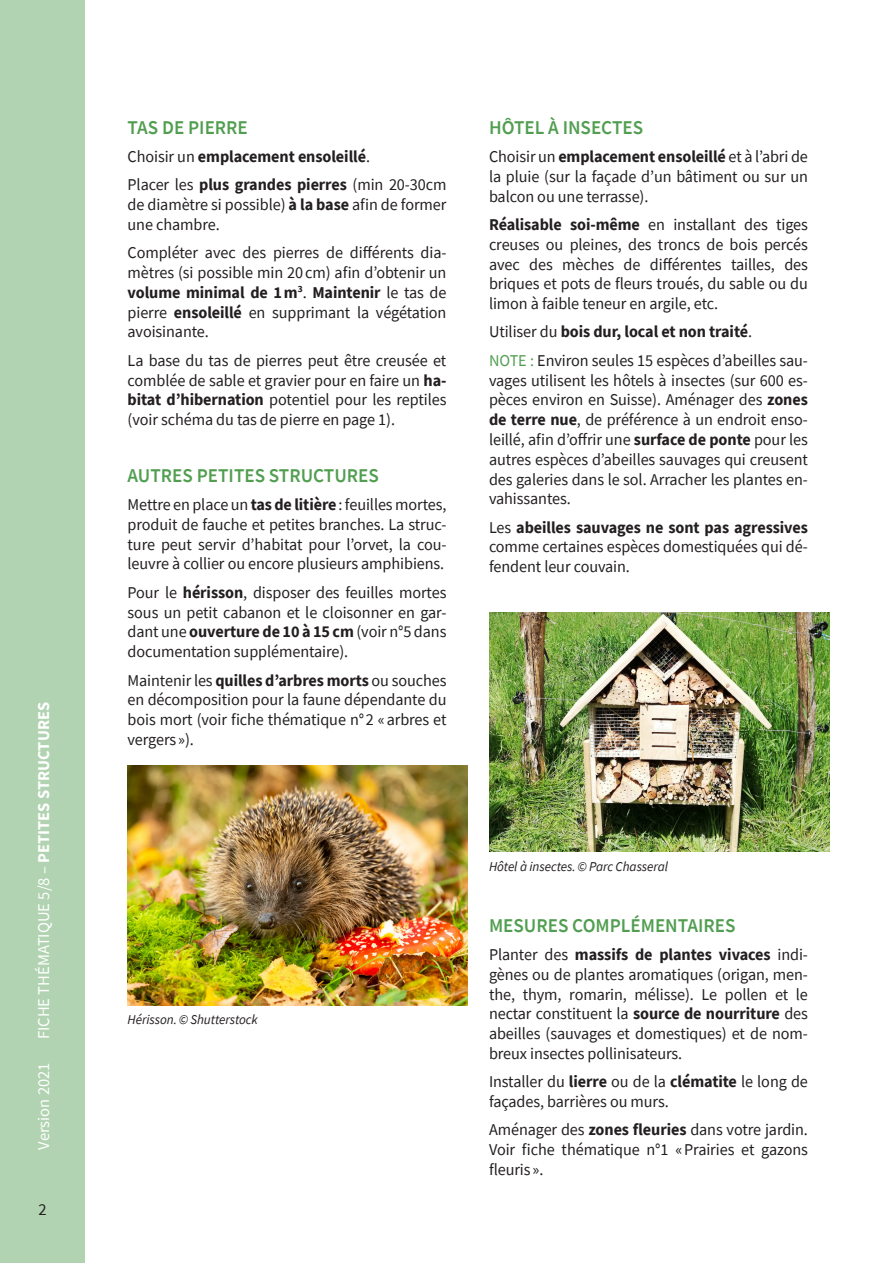
<style>
.page{position:relative;width:893px;height:1263px;background:#fff}
.page>*{position:absolute;margin:0;border:0;box-sizing:border-box;transform-origin:0 0}
.Texte_courant{font:600 19.5px "Source Sans Pro";color:#519e51}
.Texte_courant-2{font:16.5px/19.8px "Source Sans Pro";letter-spacing:-.005em;color:#231f20;text-align:justify}
.Texte_courant-3{font:700 16.5px "Source Sans Pro";letter-spacing:-.005em;color:#231f20}
.t1{font:16.5px "Source Sans Pro";color:#fff}
.Texte_courant-4{font:italic 13.5px "Source Sans Pro";letter-spacing:-.005em;color:#231f20}
.s1{font-weight:700}
.s2{font-weight:400}
.s3{color:#519e51}
</style>
<div class="page">
<div style="left:0;top:0;width:85px;height:1263px;background:#b1d3b1"></div>
<img style="left:128px;top:765px;width:340px;height:240px">
<img style="left:489px;top:612px;width:340px;height:240px">
<p class="t1" style="left:33px;top:1039px;width:339px;rotate:-90deg">FICHE THÉMATIQUE 5/8 – <span class="s1">PETITES STRUCTURES</span></p>
<p class="t1" style="left:33px;top:1149px;width:89px;rotate:-90deg">Version 2021</p>
<p class="Texte_courant-2" style="left:38px;top:1199px;width:10px">2</p>
<p class="Texte_courant" style="left:128px;top:114px;width:122px">TAS DE PIERRE</p>
<p class="Texte_courant-3" style="left:128px;top:145px;width:244px"><span class="s2">Choisir un</span> emplacement ensoleillé<span class="s2">.</span></p>
<p class="Texte_courant-2" style="left:128px;top:175px;width:320px">Placer les <span class="s1">plus grandes pierres</span> (min 20-30cm de diamètre si possible) <span class="s1">à la base</span> afin de former une chambre.</p>
<p class="Texte_courant-2" style="left:128px;top:243px;width:320px">Compléter avec des pierres de différents dia&shy;mètres (si possible min 20cm) afin d’obtenir un <span class="s1">volume minimal de 1m</span><sup>3</sup>. <span class="s1">Maintenir</span> le tas de pierre <span class="s1">ensoleillé</span> en supprimant la végétation avoisinante.</p>
<p class="Texte_courant-2" style="left:128px;top:350px;width:320px">La base du tas de pierres peut être creusée et comblée de sable et gravier pour en faire un <span class="s1">ha&shy;bitat d’hibernation</span> potentiel pour les reptiles (voir schéma du tas de pierre en page 1).</p>
<p class="Texte_courant" style="left:128px;top:462px;width:253px">AUTRES PETITES STRUCTURES</p>
<p class="Texte_courant-2" style="left:128px;top:495px;width:320px">Mettre en place un <span class="s1">tas de litière</span>: feuilles mortes, produit de fauche et petites branches. La struc&shy;ture peut servir d’habitat pour l’orvet, la cou&shy;leuvre à collier ou encore plusieurs amphibiens.</p>
<p class="Texte_courant-2" style="left:128px;top:582px;width:320px">Pour le <span class="s1">hérisson</span>, disposer des feuilles mortes sous un petit cabanon et le cloisonner en gar&shy;dant une <span class="s1">ouverture de 10 à 15 cm</span> (voir n°5 dans documentation supplémentaire).</p>
<p class="Texte_courant-2" style="left:128px;top:670px;width:320px">Maintenir les <span class="s1">quilles d’arbres morts</span> ou souches en décomposition pour la faune dépendante du bois mort (voir fiche thématique n°2 «arbres et vergers »).</p>
<p class="Texte_courant" style="left:489px;top:114px;width:156px">HÔTEL À INSECTES</p>
<p class="Texte_courant-2" style="left:489px;top:147px;width:320px">Choisir un <span class="s1">emplacement ensoleillé</span> et à l’abri de la pluie (sur la façade d’un bâtiment ou sur un balcon ou une terrasse).</p>
<p class="Texte_courant-2" style="left:489px;top:214px;width:320px"><span class="s1">Réalisable soi-même</span> en installant des tiges creuses ou pleines, des troncs de bois percés avec des mèches de différentes tailles, des briques et pots de fleurs troués, du sable ou du limon à faible teneur en argile, etc.</p>
<p class="Texte_courant-3" style="left:489px;top:321px;width:265px"><span class="s2">Utiliser du</span> bois dur, local et non traité<span class="s2">.</span></p>
<p class="Texte_courant-2" style="left:489px;top:350px;width:320px"><span class="s3">NOTE :</span> Environ seules 15 espèces d’abeilles sau&shy;vages utilisent les hôtels à insectes (sur 600 es&shy;pèces environ en Suisse). Aménager des <span class="s1">zones de terre nue</span>, de préférence à un endroit enso&shy;leillé, afin d’offrir une <span class="s1">surface de ponte</span> pour les autres espèces d’abeilles sauvages qui creusent des galeries dans le sol. Arracher les plantes en&shy;vahissantes.</p>
<p class="Texte_courant-2" style="left:489px;top:517px;width:320px">Les <span class="s1">abeilles sauvages ne sont pas agressives </span>comme certaines espèces domestiquées qui dé&shy;fendent leur couvain.</p>
<p class="Texte_courant-4" style="left:128px;top:1010px;width:132px">Hérisson. © Shutterstock</p>
<p class="Texte_courant-4" style="left:489px;top:857px;width:181px">Hôtel à insectes. © Parc Chasseral</p>
<p class="Texte_courant" style="left:489px;top:912px;width:248px">MESURES COMPLÉMENTAIRES</p>
<p class="Texte_courant-2" style="left:489px;top:944px;width:320px">Planter des <span class="s1">massifs de plantes vivaces</span> indi&shy;gènes ou de plantes aromatiques (origan, men&shy;the, thym, romarin, mélisse). Le pollen et le nectar constituent la <span class="s1">source de nourriture</span> des abeilles (sauvages et domestiques) et de nom&shy;breux insectes pollinisateurs.</p>
<p class="Texte_courant-2" style="left:489px;top:1072px;width:320px">Installer du <span class="s1">lierre</span> ou de la <span class="s1">clématite</span> le long de façades, barrières ou murs.</p>
<p class="Texte_courant-2" style="left:489px;top:1120px;width:320px">Aménager des <span class="s1">zones fleuries</span> dans votre jardin.<br>Voir fiche thématique n°1 «Prairies et gazons fleuris ».</p>
</div>
